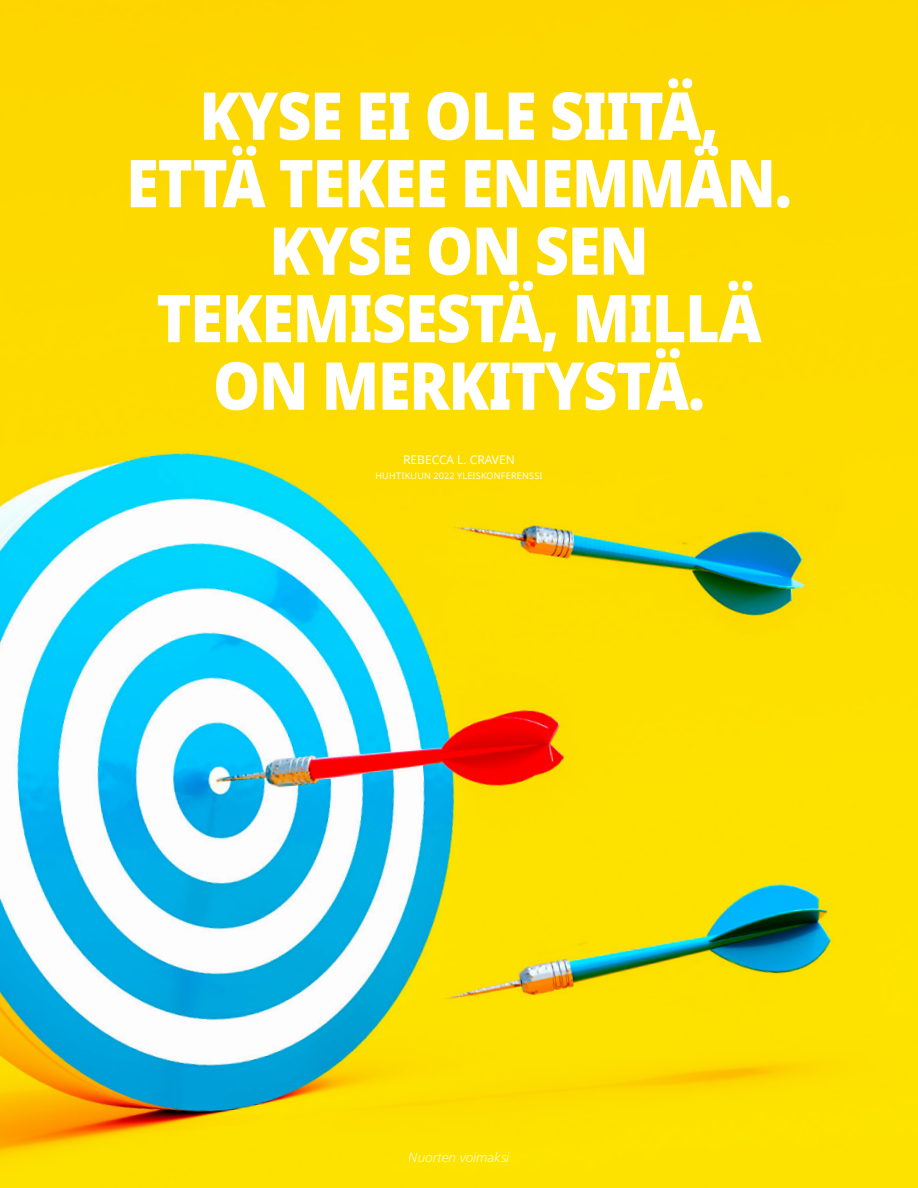
<style>
.page{position:relative;width:918px;height:1188px;background:#fff}
.page>*{position:absolute;margin:0;border:0;box-sizing:border-box;transform-origin:0 0}
.Pull_Quote_Craven{font:800 66px/67.5px "Dots Solidlds Lat";letter-spacing:-.02em;color:#fff;text-align:center;scale:.9 1}
.t1{font:italic 300 13.5px "Frutigerlds Lat";color:#fff}
.Citation_center_whit{font:12px "Dots Solidlds Lat";color:#fff}
.GC_white_centered{font:9px "Dots Solidlds Lat";letter-spacing:.025em;color:#fff}
</style>
<div class="page">
<img style="left:0;top:0;width:918px;height:1188px">
<p class="Pull_Quote_Craven" style="left:126px;top:83px;width:741px">KYSE EI OLE SIITÄ,<br>ETTÄ TEKEE ENEMMÄN.<br>KYSE ON SEN<br>TEKEMISESTÄ, MILLÄ<br>ON MERKITYSTÄ.</p>
<p class="Citation_center_whit" style="left:403px;top:451px;width:113px">REBECCA L. CRAVEN</p>
<p class="GC_white_centered" style="left:375px;top:469px;width:169px">HUHTIKUUN 2022 YLEISKONFERENSSI</p>
<p class="t1" style="left:409px;top:1148px;width:102px">Nuorten voimaksi</p>
</div>
